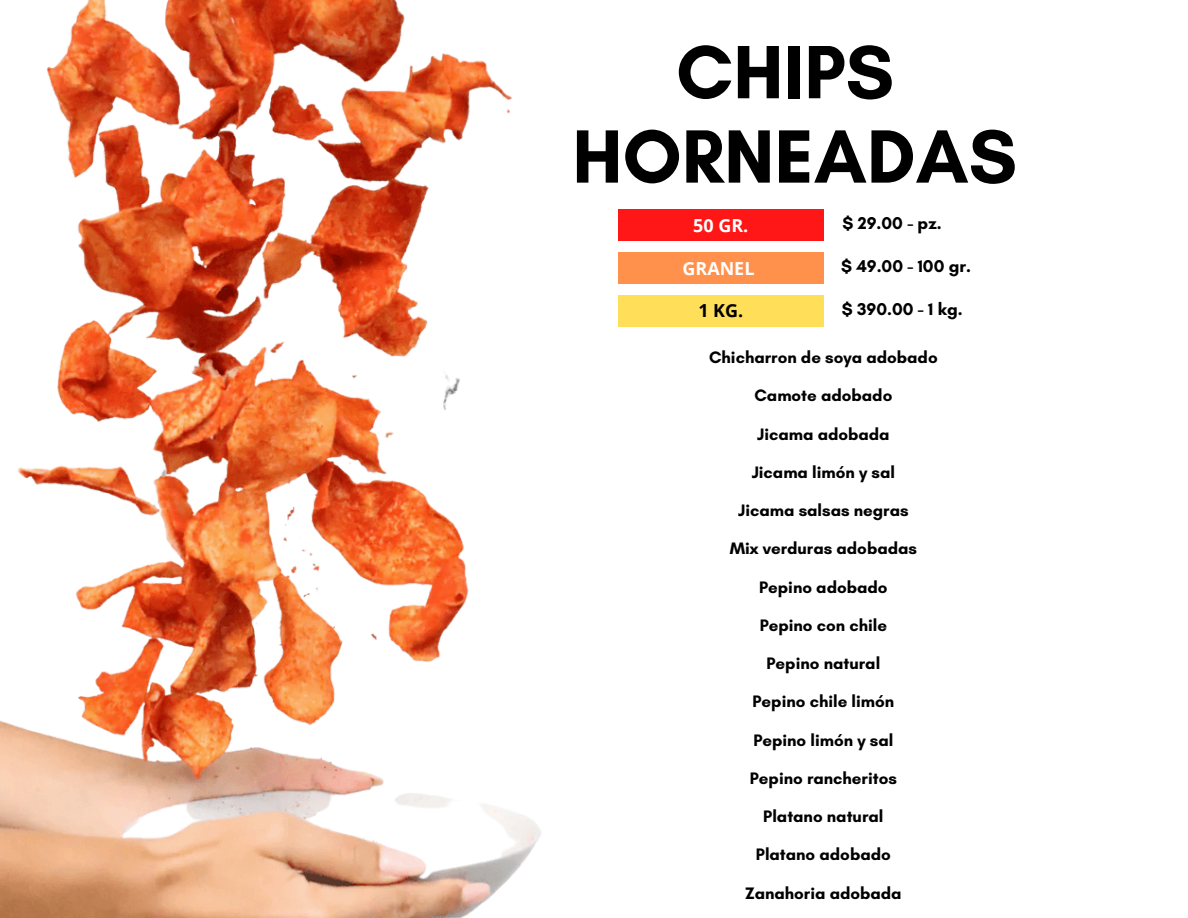
<style>
.page{position:relative;width:1188px;height:918px;background:#fff}
.page>*{position:absolute;margin:0;border:0;box-sizing:border-box;transform-origin:0 0}
.t1{font:700 76.8px/84.3px "Glacial Indifference";color:#000;text-align:center}
.t2{font:700 18px "Open Sans";color:#fff}
.t3{font:700 18px "Open Sans";color:#000}
.t4{font:700 17.4px "Glacial Indifference";color:#000}
.t5{font:700 16.95px "Glacial Indifference";color:#000}
</style>
<div class="page">
<img style="left:0;top:0;width:541px;height:918px">
<div style="left:618px;top:209px;width:205px;height:32px;background:#ff1616"></div>
<div style="left:618px;top:295px;width:205px;height:31px;background:#ffde59"></div>
<div style="left:618px;top:252px;width:205px;height:32px;background:#ff914d"></div>
<p class="t1" style="left:572px;top:29px;width:446px">CHIPS<br>HORNEADAS</p>
<h1 class="t2" style="left:693px;top:212px;width:57px">50 GR.</h1>
<h2 class="t2" style="left:683px;top:255px;width:73px">GRANEL</h2>
<p class="t3" style="left:698px;top:298px;width:46px">1 KG.</p>
<h2 class="t4" style="left:842px;top:213px;width:101px">$ 29.00 - pz.</h2>
<p class="t4" style="left:841px;top:256px;width:131px">$ 49.00 - 100 gr.</p>
<h2 class="t4" style="left:842px;top:299px;width:122px">$ 390.00 - 1 kg.</h2>
<p class="t5" style="left:709px;top:347px;width:230px">Chicharron de soya adobado</p>
<p class="t5" style="left:754px;top:385px;width:139px">Camote adobado</p>
<p class="t5" style="left:757px;top:424px;width:134px">Jicama adobada</p>
<p class="t5" style="left:752px;top:462px;width:145px">Jicama limón y sal</p>
<p class="t5" style="left:738px;top:500px;width:172px">Jicama salsas negras</p>
<p class="t5" style="left:730px;top:538px;width:189px">Mix verduras adobadas</p>
<p class="t5" style="left:759px;top:577px;width:130px">Pepino adobado</p>
<p class="t5" style="left:760px;top:615px;width:129px">Pepino con chile</p>
<p class="t5" style="left:767px;top:653px;width:115px">Pepino natural</p>
<p class="t5" style="left:753px;top:691px;width:143px">Pepino chile limón</p>
<p class="t5" style="left:753px;top:730px;width:142px">Pepino limón y sal</p>
<p class="t5" style="left:750px;top:768px;width:149px">Pepino rancheritos</p>
<p class="t5" style="left:763px;top:806px;width:122px">Platano natural</p>
<p class="t5" style="left:756px;top:844px;width:136px">Platano adobado</p>
<p class="t5" style="left:745px;top:883px;width:158px">Zanahoria adobada</p>
</div>
